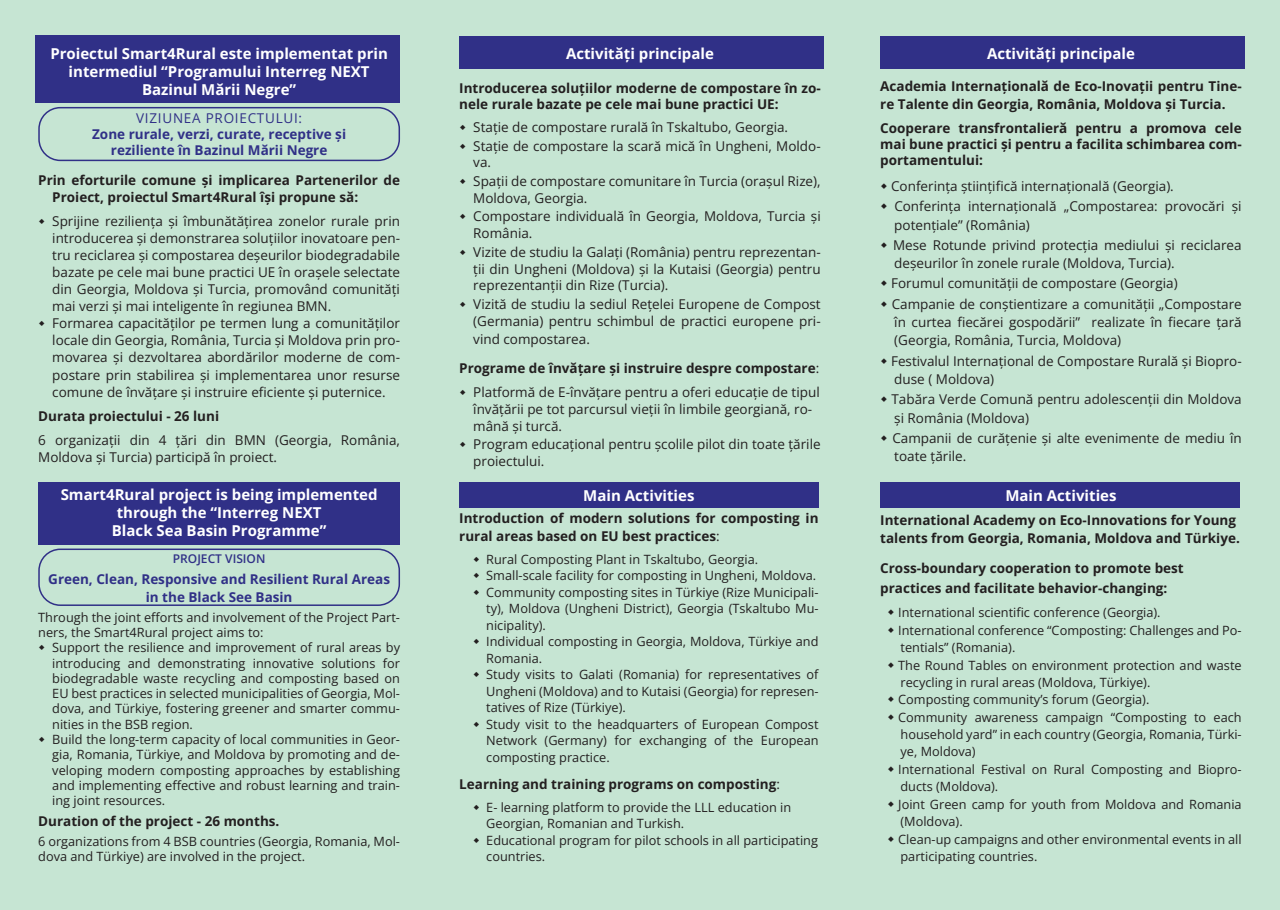
<style>
.page{position:relative;width:1280px;height:910px;background:#c6e5d3}
.page>*{position:absolute;margin:0;border:0;box-sizing:border-box;transform-origin:0 0}
.t1{font:700 15px/18px "Open Sans";color:#fff;text-align:center}
.t2{font:13.5px/17.1px "Open Sans";color:#231f20}
.t3{font:700 13.5px/16.2px "Open Sans";color:#231f20}
.t4{font:700 13.5px/16.2px "Open Sans";color:#303087;text-align:center}
.t5{font:13.5px "Open Sans";letter-spacing:.055em;color:#303087}
.List_Paragraph{font:12.75px/15.3px "Open Sans";color:#231f20}
.t6{font:600 12px "Open Sans";color:#303087}
.s1{font-weight:400}
</style>
<div class="page">
<div style="left:880px;top:482px;width:359px;height:26px;background:#303087"></div>
<div style="left:459px;top:482px;width:360px;height:26px;background:#303087"></div>
<div style="left:38px;top:482px;width:361px;height:63px;background:#303087"></div>
<div style="left:36px;top:36px;width:364px;height:67px;background:#303087"></div>
<div style="left:459px;top:36px;width:364px;height:33px;background:#303087"></div>
<div style="left:38px;top:107px;width:362px;height:54px;border:2px solid #303087;border-radius:21px"></div>
<div style="left:38px;top:549px;width:362px;height:57px;border:2px solid #303087;border-radius:21px"></div>
<div style="left:880px;top:36px;width:364px;height:33px;background:#303087"></div>
<p class="t1" style="left:50px;top:44px;width:339px">Proiectul Smart4Rural este implementat prin intermediul “Programului Interreg NEXT</p>
<p class="t1" style="left:142px;top:80px;width:156px">Bazinul Mării Negre”</p>
<p class="t5" style="left:136px;top:109px;width:167px">VIZIUNEA PROIECTULUI:</p>
<p class="t4" style="left:92px;top:126px;width:255px">Zone rurale, verzi, curate, receptive și reziliente în Bazinul Mării Negre</p>
<p class="t3" style="left:52px;top:171px;width:349px;line-height:17.1px;text-indent:-14px">Prin eforturile comune și implicarea Partenerilor de<br>Proiect, proiectul Smart4Rural își propune să:</p>
<p class="t2" style="left:52px;top:212px;width:349px;text-align:justify">Sprijine reziliența și îmbunătățirea zonelor rurale prin introducerea și demonstrarea soluțiilor inovatoare pen&shy;tru reciclarea și compostarea deșeurilor biodegradabile bazate pe cele mai bune practici UE în orașele selectate din Georgia, Moldova și Turcia, promovând comunități mai verzi și mai inteligente în regiunea BMN.</p>
<p class="t2" style="left:52px;top:314px;width:349px;text-align:justify">Formarea capacităților pe termen lung a comunităților locale din Georgia, România, Turcia și Moldova prin pro&shy;movarea și dezvoltarea abordărilor moderne de com&shy;postare prin stabilirea și implementarea unor resurse comune de învățare și instruire eficiente și puternice.</p>
<p class="t3" style="left:38px;top:407px;width:182px">Durata proiectului - 26 luni</p>
<p class="t2" style="left:38px;top:431px;width:363px">6 organizații din 4 țări din BMN (Georgia, România,<br>Moldova și Turcia) participă în proiect.</p>
<p class="t1" style="left:61px;top:485px;width:318px">Smart4Rural project is being implemented through the “Interreg NEXT<br>Black Sea Basin Programme”</p>
<p class="t6" style="left:173px;top:551px;width:94px">PROJECT VISION</p>
<p class="t4" style="left:48px;top:570px;width:343px">Green, Clean, Responsive and Resilient Rural Areas</p>
<p class="t4" style="left:146px;top:588px;width:148px">in the Black See Basin</p>
<p class="List_Paragraph" style="left:38px;top:609px;width:363px">Through the joint efforts and involvement of the Project Part&shy;ners, the Smart4Rural project aims to:</p>
<p class="List_Paragraph" style="left:52px;top:640px;width:349px;text-align:justify">Support the resilience and improvement of rural areas by introducing and demonstrating innovative solutions for biodegradable waste recycling and composting based on EU best practices in selected municipalities of Georgia, Mol&shy;dova, and Türkiye, fostering greener and smarter commu&shy;nities in the BSB region.</p>
<p class="List_Paragraph" style="left:52px;top:731px;width:349px;text-align:justify">Build the long-term capacity of local communities in Geor&shy;gia, Romania, Türkiye, and Moldova by promoting and de&shy;veloping modern composting approaches by establishing and implementing effective and robust learning and train&shy;ing joint resources.</p>
<p class="t3" style="left:38px;top:813px;width:243px">Duration of the project - 26 months.</p>
<p class="List_Paragraph" style="left:38px;top:833px;width:363px">6 organizations from 4 BSB countries (Georgia, Romania, Mol&shy;dova and Türkiye) are involved in the project.</p>
<p class="t1" style="left:566px;top:44px;width:149px">Activități principale</p>
<p class="t3" style="left:459px;top:80px;width:363px">Introducerea soluțiilor moderne de compostare în zo&shy;nele rurale bazate pe cele mai bune practici UE:</p>
<p class="t2" style="left:473px;top:118px;width:316px">Stație de compostare rurală în Tskaltubo, Georgia.</p>
<p class="t2" style="left:473px;top:137px;width:349px">Stație de compostare la scară mică în Ungheni, Moldo&shy;va.</p>
<p class="t2" style="left:473px;top:172px;width:349px">Spații de compostare comunitare în Turcia (orașul Rize),<br>Moldova, Georgia.</p>
<p class="t2" style="left:473px;top:208px;width:349px">Compostare individuală în Georgia, Moldova, Turcia și<br>România.</p>
<p class="t2" style="left:473px;top:243px;width:349px;text-align:justify">Vizite de studiu la Galați (România) pentru reprezentan&shy;ții din Ungheni (Moldova) și la Kutaisi (Georgia) pentru reprezentanții din Rize (Turcia).</p>
<p class="t2" style="left:473px;top:295px;width:349px">Vizită de studiu la sediul Rețelei Europene de Compost (Germania) pentru schimbul de practici europene pri-</p>
<p class="t2" style="left:473px;top:330px;width:118px">vind compostarea.</p>
<p class="t3" style="left:459px;top:360px;width:361px">Programe de învățare și instruire despre compostare<span class="s1">:</span></p>
<p class="t2" style="left:473px;top:383px;width:348px">Platformă de E-învățare pentru a oferi educație de tipul învățării pe tot parcursul vieții în limbile georgiană, ro&shy;mână și turcă.</p>
<p class="t2" style="left:473px;top:436px;width:349px">Program educațional pentru școlile pilot din toate țările proiectului.</p>
<p class="t1" style="left:583px;top:486px;width:113px">Main Activities</p>
<p class="t3" style="left:459px;top:509px;width:361px;line-height:18.1px">Introduction of modern solutions for composting in rural areas based on EU best practices<span class="s1">:</span></p>
<p class="List_Paragraph" style="left:486px;top:551px;width:273px">Rural Composting Plant in Tskaltubo, Georgia.</p>
<p class="List_Paragraph" style="left:486px;top:568px;width:331px">Small-scale facility for composting in Ungheni, Moldova.</p>
<p class="List_Paragraph" style="left:486px;top:584px;width:334px;line-height:16.5px;text-align:justify">Community composting sites in Türkiye (Rize Municipali&shy;ty), Moldova (Ungheni District), Georgia (Tskaltubo Mu&shy;nicipality).</p>
<p class="List_Paragraph" style="left:486px;top:633px;width:334px;line-height:16.5px">Individual composting in Georgia, Moldova, Türkiye and<br>Romania.</p>
<p class="List_Paragraph" style="left:486px;top:666px;width:334px;line-height:16.5px;text-align:justify">Study visits to Galati (Romania) for representatives of Ungheni (Moldova) and to Kutaisi (Georgia) for represen&shy;tatives of Rize (Türkiye).</p>
<p class="List_Paragraph" style="left:486px;top:716px;width:334px;line-height:16.5px;text-align:justify">Study visit to the headquarters of European Compost Network (Germany) for exchanging of the European composting practice.</p>
<p class="t3" style="left:459px;top:776px;width:322px">Learning and training programs on composting<span class="s1">:</span></p>
<p class="List_Paragraph" style="left:486px;top:798px;width:306px;line-height:16.5px">E- learning platform to provide the LLL education in<br>Georgian, Romanian and Turkish.</p>
<p class="List_Paragraph" style="left:486px;top:831px;width:333px;line-height:16.5px">Educational program for pilot schools in all participating countries.</p>
<p class="t1" style="left:987px;top:44px;width:149px">Activități principale</p>
<p class="t3" style="left:880px;top:77px;width:363px;line-height:18px">Academia Internațională de Eco-Inovații pentru Tine&shy;re Talente din Georgia, România, Moldova și Turcia.</p>
<p class="t3" style="left:880px;top:119px;width:363px;text-align:justify">Cooperare transfrontalieră pentru a promova cele mai bune practici și pentru a facilita schimbarea com&shy;portamentului:</p>
<p class="t2" style="left:891px;top:177px;width:284px">Conferința științifică internațională (Georgia).</p>
<p class="t2" style="left:894px;top:197px;width:349px;line-height:18.5px">Conferința internațională „Compostarea: provocări și potențiale” (România)</p>
<p class="t2" style="left:893px;top:235px;width:350px;line-height:18.5px">Mese Rotunde privind protecția mediului și reciclarea deșeurilor în zonele rurale (Moldova, Turcia).</p>
<p class="t2" style="left:891px;top:275px;width:288px">Forumul comunității de compostare (Georgia)</p>
<p class="t2" style="left:892px;top:294px;width:352px;line-height:18.5px;text-align:justify">Campanie de conștientizare a comunității „Compostare în curtea fiecărei gospodării” realizate în fiecare țară (Georgia, România, Turcia, Moldova)</p>
<p class="t2" style="left:891px;top:351px;width:352px;line-height:18.5px">Festivalul Internațional de Compostare Rurală și Biopro&shy;duse ( Moldova)</p>
<p class="t2" style="left:891px;top:390px;width:352px;line-height:18.5px">Tabăra Verde Comună pentru adolescenții din Moldova și România (Moldova)</p>
<p class="t2" style="left:892px;top:428px;width:351px;line-height:18.5px">Campanii de curățenie și alte evenimente de mediu în toate țările.</p>
<p class="t1" style="left:1005px;top:487px;width:113px">Main Activities</p>
<p class="t3" style="left:880px;top:511px;width:361px;line-height:17.9px">International Academy on Eco-Innovations for Young talents from Georgia, Romania, Moldova and Türkiye.</p>
<p class="t3" style="left:880px;top:558px;width:305px;line-height:19.6px">Cross-boundary cooperation to promote best practices and facilitate behavior-changing:</p>
<p class="List_Paragraph" style="left:898px;top:604px;width:264px">International scientific conference (Georgia).</p>
<p class="List_Paragraph" style="left:898px;top:621px;width:345px;line-height:17px">International conference “Composting: Challenges and Po&shy;tentials” (Romania).</p>
<p class="List_Paragraph" style="left:898px;top:656px;width:345px;line-height:17px">The Round Tables on environment protection and waste recycling in rural areas (Moldova, Türkiye).</p>
<p class="List_Paragraph" style="left:898px;top:692px;width:253px">Composting community’s forum (Georgia).</p>
<p class="List_Paragraph" style="left:898px;top:709px;width:345px;line-height:17px;text-align:justify">Community awareness campaign “Composting to each household yard” in each country (Georgia, Romania, Türki&shy;ye, Moldova)</p>
<p class="List_Paragraph" style="left:898px;top:761px;width:345px;line-height:17px">International Festival on Rural Composting and Biopro&shy;ducts (Moldova).</p>
<p class="List_Paragraph" style="left:898px;top:795px;width:345px;line-height:17px">Joint Green camp for youth from Moldova and Romania (Moldova).</p>
<p class="List_Paragraph" style="left:898px;top:830px;width:345px;line-height:17px">Clean-up campaigns and other environmental events in all participating countries.</p>
</div>
